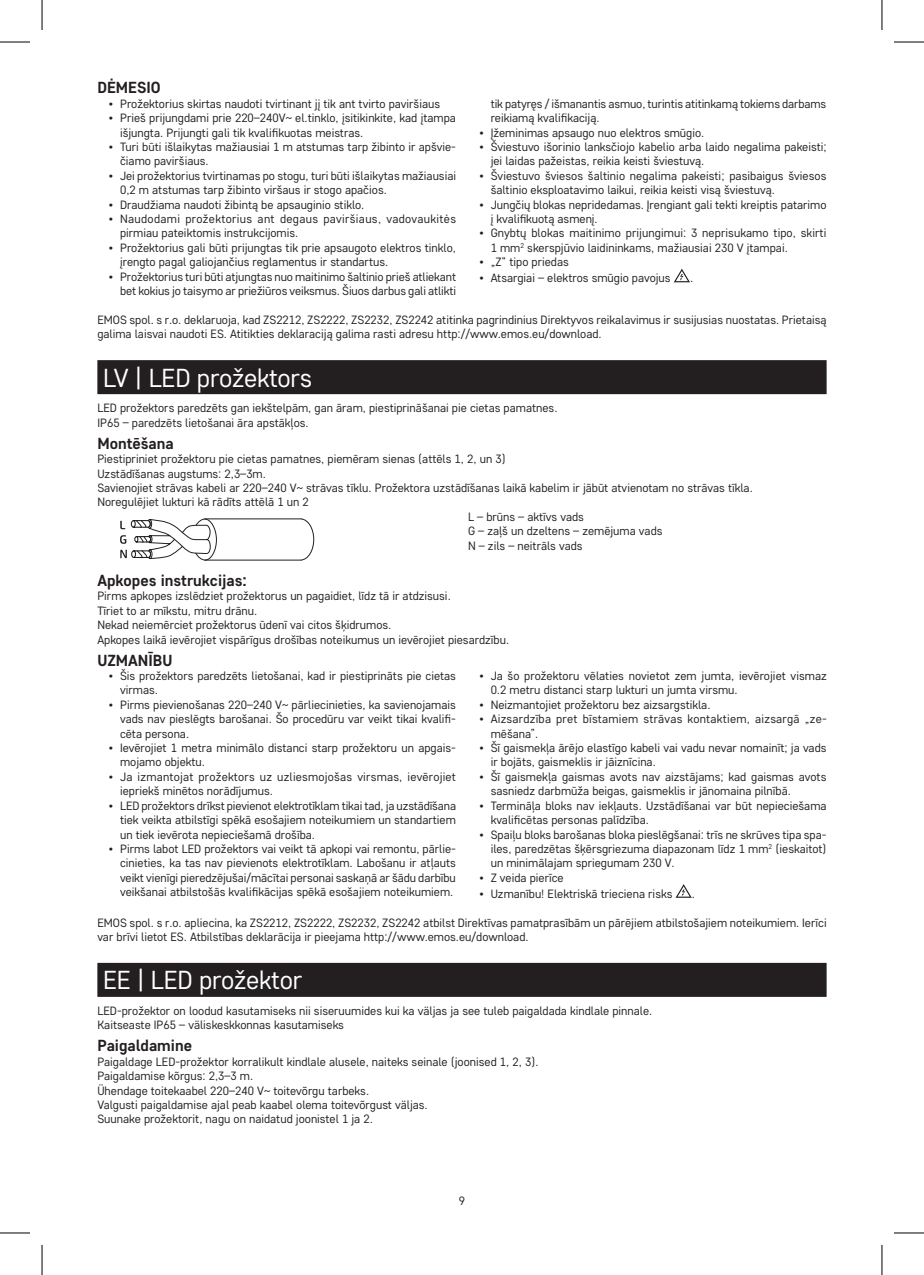
<style>
.page{position:relative;width:924px;height:1275px;background:#fff}
.page>*{position:absolute;margin:0;border:0;box-sizing:border-box;transform-origin:0 0}
.t1{font:26px "Core Sans D35";letter-spacing:-.01em;color:#fff}
.t2{font:700 16px "Core Sans D55";color:#231f20}
.t3{font:12px/14.4px "Core Sans D35";color:#231f20}
.t4{font:12px/14.4px "Core Sans D35";letter-spacing:.02em;color:#231f20}
.t5{font:12px/14.4px "Core Sans D35";letter-spacing:.025em;color:#231f20}
</style>
<div class="page">
<svg style="left:674px;top:269px;width:15px;height:13px"></svg>
<div style="left:97px;top:360px;width:729px;height:34px;background:#231f20"></div>
<svg style="left:120px;top:518px;width:194px;height:43px"></svg>
<svg style="left:676px;top:884px;width:15px;height:13px"></svg>
<div style="left:97px;top:963px;width:729px;height:34px;background:#231f20"></div>
<hr style="left:0;top:42px;width:30px;height:1px;background:#000">
<hr style="left:893px;top:42px;width:30px;height:1px;background:#000">
<hr style="left:0;top:1232px;width:30px;height:1px;background:#000">
<hr style="left:893px;top:1232px;width:30px;height:1px;background:#000">
<hr style="left:42px;top:0;width:1px;height:30px;background:#000">
<hr style="left:42px;top:1245px;width:1px;height:30px;background:#000">
<hr style="left:881px;top:0;width:1px;height:30px;background:#000">
<hr style="left:881px;top:1245px;width:1px;height:30px;background:#000">
<h2 class="t2" style="left:97px;top:77px;width:65px">DĖMESIO</h2>
<p class="t3" style="left:109px;top:96px;width:333px">• Prožektorius skirtas naudoti tvirtinant jį tik ant tvirto paviršiaus</p>
<p class="t3" style="left:120px;top:110px;width:337px;text-indent:-11px">• Prieš prijungdami prie 220–240V~ el.tinklo, įsitikinkite, kad įtampa išjungta. Prijungti gali tik kvalifikuotas meistras.</p>
<p class="t3" style="left:120px;top:139px;width:337px;text-indent:-11px">• Turi būti išlaikytas mažiausiai 1 m atstumas tarp žibinto ir apšvie&shy;čiamo paviršiaus.</p>
<p class="t3" style="left:120px;top:168px;width:337px;text-indent:-11px">• Jei prožektorius tvirtinamas po stogu, turi būti išlaikytas mažiausiai<br>0,2 m atstumas tarp žibinto viršaus ir stogo apačios.</p>
<p class="t3" style="left:109px;top:197px;width:257px">• Draudžiama naudoti žibintą be apsauginio stiklo.</p>
<p class="t5" style="left:120px;top:211px;width:337px;text-indent:-11px">• Naudodami prožektorius ant degaus paviršiaus, vadovaukitės pirmiau pateiktomis instrukcijomis.</p>
<p class="t3" style="left:120px;top:240px;width:337px;text-indent:-11px">• Prožektorius gali būti prijungtas tik prie apsaugoto elektros tinklo, įrengto pagal galiojančius reglamentus ir standartus.</p>
<p class="t3" style="left:109px;top:269px;width:349px;text-align:right">• Prožektorius turi būti atjungtas nuo maitinimo šaltinio prieš atliekant bet kokius jo taisymo ar priežiūros veiksmus. Šiuos darbus gali atlikti</p>
<p class="t3" style="left:490px;top:96px;width:337px">tik patyręs / išmanantis asmuo, turintis atitinkamą tokiems darbams reikiamą kvalifikaciją.</p>
<p class="t3" style="left:479px;top:125px;width:226px">• Įžeminimas apsaugo nuo elektros smūgio.</p>
<p class="t3" style="left:490px;top:139px;width:337px;text-indent:-11px">• Šviestuvo išorinio lanksčiojo kabelio arba laido negalima pakeisti; jei laidas pažeistas, reikia keisti šviestuvą.</p>
<p class="t3" style="left:490px;top:168px;width:337px;text-indent:-11px">• Šviestuvo šviesos šaltinio negalima pakeisti; pasibaigus šviesos šaltinio eksploatavimo laikui, reikia keisti visą šviestuvą.</p>
<p class="t3" style="left:490px;top:197px;width:337px;text-indent:-11px">• Jungčių blokas nepridedamas. Įrengiant gali tekti kreiptis patarimo į kvalifikuotą asmenį.</p>
<p class="t3" style="left:490px;top:226px;width:337px;text-indent:-11px">• Gnybtų blokas maitinimo prijungimui: 3 neprisukamo tipo, skirti<br>1 mm<sup>2</sup> skerspjūvio laidininkams, mažiausiai 230 V įtampai.</p>
<p class="t3" style="left:479px;top:254px;width:91px">• „Z“ tipo priedas</p>
<p class="t3" style="left:479px;top:270px;width:193px">• Atsargiai – elektros smūgio pavojus</p>
<p class="t3" style="left:689px;top:270px;width:5px">.</p>
<p class="t3" style="left:97px;top:312px;width:730px">EMOS spol. s r.o. deklaruoja, kad ZS2212, ZS2222, ZS2232, ZS2242 atitinka pagrindinius Direktyvos reikalavimus ir susijusias nuostatas. Prietaisą galima laisvai naudoti ES. Atitikties deklaraciją galima rasti adresu http://www.emos.eu/download.</p>
<h1 class="t1" style="left:103px;top:361px;width:210px">LV | LED prožektors</h1>
<p class="t3" style="left:97px;top:400px;width:461px">LED prožektors paredzēts gan iekštelpām, gan āram, piestiprināšanai pie cietas pamatnes.<br>IP65 – paredzēts lietošanai āra apstākļos.</p>
<h2 class="t2" style="left:97px;top:433px;width:78px">Montēšana</h2>
<p class="t3" style="left:97px;top:451px;width:409px">Piestipriniet prožektoru pie cietas pamatnes, piemēram sienas (attēls 1, 2, un 3)</p>
<p class="t3" style="left:97px;top:466px;width:170px">Uzstādīšanas augstums: 2,3–3m.</p>
<p class="t3" style="left:97px;top:480px;width:656px">Savienojiet strāvas kabeli ar 220–240 V~ strāvas tīklu. Prožektora uzstādīšanas laikā kabelim ir jābūt atvienotam no strāvas tīkla.</p>
<p class="t3" style="left:97px;top:494px;width:213px">Noregulējiet lukturi kā rādīts attēlā 1 un 2</p>
<p class="t3" style="left:468px;top:509px;width:117px">L – brūns – aktīvs vads</p>
<p class="t3" style="left:468px;top:523px;width:196px">G – zaļš un dzeltens – zemējuma vads</p>
<p class="t3" style="left:468px;top:538px;width:116px">N – zils – neitrāls vads</p>
<h2 class="t2" style="left:97px;top:570px;width:151px">Apkopes instrukcijas:</h2>
<p class="t3" style="left:97px;top:588px;width:413px">Pirms apkopes izslēdziet prožektorus un pagaidiet, līdz tā ir atdzisusi.<br>Tīriet to ar mīkstu, mitru drānu.<br>Nekad neiemērciet prožektorus ūdenī vai citos šķidrumos.<br>Apkopes laikā ievērojiet vispārīgus drošības noteikumus un ievērojiet piesardzību.</p>
<h2 class="t2" style="left:97px;top:649px;width:77px">UZMANĪBU</h2>
<p class="t3" style="left:120px;top:668px;width:337px;text-indent:-11px">• Šis prožektors paredzēts lietošanai, kad ir piestiprināts pie cietas virmas.</p>
<p class="t3" style="left:120px;top:697px;width:337px;text-align:justify;text-indent:-11px">• Pirms pievienošanas 220–240 V~ pārliecinieties, ka savienojamais vads nav pieslēgts barošanai. Šo procedūru var veikt tikai kvalifi&shy;cēta persona.</p>
<p class="t3" style="left:120px;top:740px;width:337px;text-indent:-11px">• Ievērojiet 1 metra minimālo distanci starp prožektoru un apgais&shy;mojamo objektu.</p>
<p class="t4" style="left:120px;top:769px;width:337px;text-indent:-11px">• Ja izmantojat prožektors uz uzliesmojošas virsmas, ievērojiet iepriekš minētos norādījumus.</p>
<p class="t3" style="left:120px;top:798px;width:337px;text-align:justify;text-indent:-11px">• LED prožektors drīkst pievienot elektrotīklam tikai tad, ja uzstādīšana tiek veikta atbilstīgi spēkā esošajiem noteikumiem un standartiem un tiek ievērota nepieciešamā drošība.</p>
<p class="t3" style="left:120px;top:841px;width:337px;text-align:justify;text-indent:-11px">• Pirms labot LED prožektors vai veikt tā apkopi vai remontu, pārlie&shy;cinieties, ka tas nav pievienots elektrotīklam. Labošanu ir atļauts veikt vienīgi pieredzējušai/mācītai personai saskaņā ar šādu darbību veikšanai atbilstošās kvalifikācijas spēkā esošajiem noteikumiem.</p>
<p class="t3" style="left:490px;top:668px;width:337px;text-indent:-11px">• Ja šo prožektoru vēlaties novietot zem jumta, ievērojiet vismaz<br>0.2 metru distanci starp lukturi un jumta virsmu.</p>
<p class="t3" style="left:479px;top:697px;width:232px">• Neizmantojiet prožektoru bez aizsargstikla.</p>
<p class="t4" style="left:490px;top:711px;width:337px;text-indent:-11px">• Aizsardzība pret bīstamiem strāvas kontaktiem, aizsargā „ze&shy;mēšana”.</p>
<p class="t3" style="left:490px;top:740px;width:337px;text-indent:-11px">• Šī gaismekļa ārējo elastīgo kabeli vai vadu nevar nomainīt; ja vads ir bojāts, gaismeklis ir jāiznīcina.</p>
<p class="t3" style="left:490px;top:769px;width:337px;text-indent:-11px">• Šī gaismekļa gaismas avots nav aizstājams; kad gaismas avots sasniedz darbmūža beigas, gaismeklis ir jānomaina pilnībā.</p>
<p class="t3" style="left:490px;top:798px;width:337px;text-indent:-11px">• Termināļa bloks nav iekļauts. Uzstādīšanai var būt nepieciešama kvalificētas personas palīdzība.</p>
<p class="t3" style="left:490px;top:826px;width:337px;text-align:justify;text-indent:-11px">• Spaiļu bloks barošanas bloka pieslēgšanai: trīs ne skrūves tipa spa&shy;iles, paredzētas šķērsgriezuma diapazonam līdz 1 mm<sup>2</sup> (ieskaitot) un minimālajam spriegumam 230 V.</p>
<p class="t3" style="left:479px;top:870px;width:86px">• Z veida pierīce</p>
<p class="t3" style="left:479px;top:886px;width:194px">• Uzmanību! Elektriskā trieciena risks</p>
<p class="t3" style="left:691px;top:886px;width:5px">.</p>
<p class="t3" style="left:97px;top:914px;width:730px">EMOS spol. s r.o. apliecina, ka ZS2212, ZS2222, ZS2232, ZS2242 atbilst Direktīvas pamatprasībām un pārējiem atbilstošajiem noteikumiem. Ierīci var brīvi lietot ES. Atbilstības deklarācija ir pieejama http://www.emos.eu/download.</p>
<h1 class="t1" style="left:103px;top:963px;width:201px">EE | LED prožektor</h1>
<p class="t3" style="left:97px;top:1003px;width:556px">LED-prožektor on loodud kasutamiseks nii siseruumides kui ka väljas ja see tuleb paigaldada kindlale pinnale.<br>Kaitseaste IP65 – väliskeskkonnas kasutamiseks</p>
<h2 class="t2" style="left:97px;top:1035px;width:96px">Paigaldamine</h2>
<p class="t3" style="left:97px;top:1054px;width:442px">Paigaldage LED-prožektor korralikult kindlale alusele, naiteks seinale (joonised 1, 2, 3).<br>Paigaldamise kõrgus: 2,3–3 m.<br>Ühendage toitekaabel 220–240 V~ toitevõrgu tarbeks.<br>Valgusti paigaldamise ajal peab kaabel olema toitevõrgust väljas.<br>Suunake prožektorit, nagu on naidatud joonistel 1 ja 2.</p>
<p class="t3" style="left:458px;top:1192px;width:8px">9</p>
</div>
